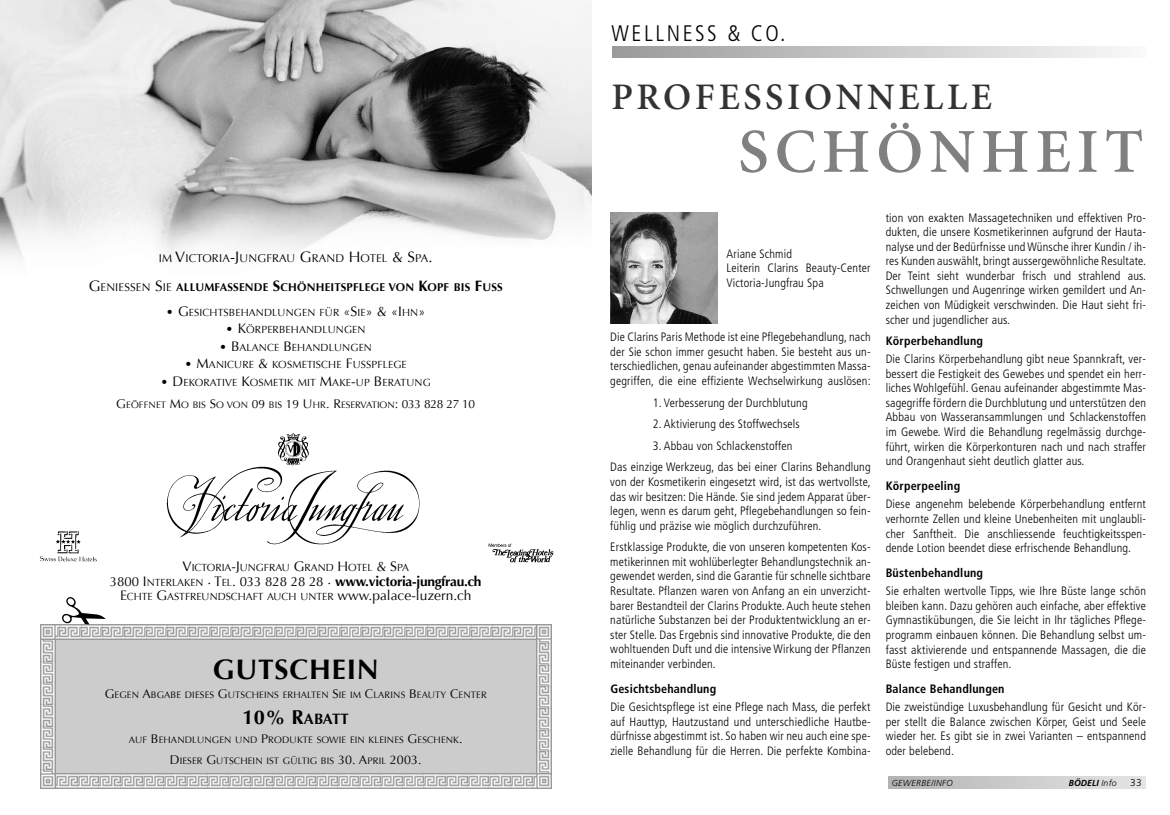
<style>
.page{position:relative;width:1170px;height:815px;background:#fff}
.page>*{position:absolute;margin:0;border:0;box-sizing:border-box;transform-origin:0 0}
.t1{font:600 62.5px "Minion";letter-spacing:.095em;color:#808080}
.t2{font:600 37.5px "Minion";letter-spacing:.095em;color:#333}
.t3{font:700 28.12px "Optima";letter-spacing:.03em;color:#000}
.t4{font:300 condensed 22.5px "Frutiger";letter-spacing:.115em;color:#000}
.t5{font:700 15px "Optima";letter-spacing:-.005em;color:#000}
.t6{font:700 13.75px "Optima";letter-spacing:-.02em;color:#000}
.t7{font:300 condensed 12.12px/14.5px "Frutiger";letter-spacing:.015em;color:#000;text-align:justify}
.t8{font:700 condensed 12.12px "Frutiger";letter-spacing:.015em;color:#000}
.t9{font:700 11.25px "Optima";letter-spacing:.015em;color:#000}
.t10{font:11.25px "Optima";letter-spacing:.015em;color:#000}
.t11{font:10.25px "Optima";letter-spacing:.015em;color:#000}
.t12{font:300 10px "Frutiger";color:#000}
.t13{font:9.38px "Optima";letter-spacing:.015em;color:#000}
.t14{font:italic 300 8.75px "Frutiger LT Std";letter-spacing:.035em;color:#000}
.t15{font:italic 700 8.75px "Frutiger";color:#000}
.s1{font-size:15px}
.s2{font-weight:400;font-size:15px}
.s3{font-weight:400}
.s4{font-size:12px}
.s5{font-size:13.75px}
.s6{font-size:12.5px}
.s7{font-size:11.88px}
.s8{font-weight:400;font-size:13.12px}
.s9{font-weight:400;font-size:10.25px}
.s10{font-size:20px}
.s11{font-family:"Frutiger LT Std";font-weight:300}
</style>
<div class="page">
<svg style="left:612px;top:46px;width:504px;height:11px;background:#c7c7c7"></svg>
<img style="left:610px;top:213px;width:107px;height:110px">
<svg style="left:888px;top:776px;width:256px;height:12px;background:#cbcbcb"></svg>
<img style="left:0;top:0;width:591px;height:261px">
<img style="left:166px;top:466px;width:254px;height:79px">
<img style="left:275px;top:433px;width:36px;height:35px">
<img style="left:488px;top:543px;width:66px;height:20px">
<img style="left:39px;top:531px;width:58px;height:31px">
<div style="left:56px;top:639px;width:480px;height:135px;background:#ccc"></div>
<img style="left:40px;top:624px;width:496px;height:15px">
<img style="left:536px;top:624px;width:15px;height:150px">
<img style="left:55px;top:774px;width:496px;height:15px">
<img style="left:40px;top:639px;width:15px;height:150px">
<svg style="left:61px;top:624px;width:47px;height:5px"></svg>
<p class="t10" style="left:159px;top:252px;width:275px">IM <span class="s1">V</span>ICTORIA<span class="s1">-J</span>UNGFRAU <span class="s1">G</span>RAND <span class="s1">H</span>OTEL <span class="s1">&amp; S</span>PA<span class="s1">.</span></p>
<p class="t9" style="left:89px;top:280px;width:415px"><span class="s2">G</span><span class="s3">ENIESSEN</span> <span class="s2">S</span><span class="s3">IE</span> ALLUMFASSENDE <span class="s1">S</span>CHÖNHEITSPFLEGE VON <span class="s1">K</span>OPF BIS <span class="s1">F</span>USS</p>
<p class="t11" style="left:166px;top:306px;width:260px"><span class="s4">•</span> <span class="s5">G</span>ESICHTSBEHANDLUNGEN FÜR <span class="s5">«S</span>IE<span class="s5">» &amp; «I</span>HN<span class="s5">»</span></p>
<p class="t11" style="left:226px;top:324px;width:141px"><span class="s4">•</span> <span class="s5">K</span>ÖRPERBEHANDLUNGEN</p>
<p class="t11" style="left:219px;top:341px;width:154px"><span class="s4">•</span> <span class="s5">B</span>ALANCE <span class="s5">B</span>EHANDLUNGEN</p>
<p class="t11" style="left:185px;top:359px;width:223px"><span class="s4">•</span> <span class="s5">M</span>ANICURE <span class="s5">&amp;</span> KOSMETISCHE <span class="s5">F</span>USSPFLEGE</p>
<p class="t11" style="left:161px;top:376px;width:271px"><span class="s4">•</span> <span class="s5">D</span>EKORATIVE <span class="s5">K</span>OSMETIK MIT <span class="s5">M</span>AKE<span class="s5">-</span>UP <span class="s5">B</span>ERATUNG</p>
<p class="t13" style="left:116px;top:399px;width:360px"><span class="s6">G</span>EÖFFNET <span class="s6">M</span>O BIS <span class="s6">S</span>O VON <span class="s7">09</span> BIS <span class="s7">19</span> <span class="s6">U</span>HR<span class="s6">. R</span>ESERVATION<span class="s6">:</span> <span class="s7">033 828 27 10</span></p>
<p class="t11" style="left:182px;top:562px;width:228px"><span class="s5">V</span>ICTORIA<span class="s5">-J</span>UNGFRAU <span class="s5">G</span>RAND <span class="s5">H</span>OTEL <span class="s5">&amp; S</span>PA</p>
<p class="t6" style="left:110px;top:573px;width:373px"><span class="s8">3800</span> <span class="s3">I</span><span class="s9">NTERLAKEN</span> <sup>.</sup> <span class="s3">T</span><span class="s9">EL</span><span class="s3">.</span> <span class="s8">033 828 28 28</span> <sup>.</sup> WWW.VICTORIA-JUNGFRAU.CH</p>
<p class="t11" style="left:120px;top:591px;width:353px"><span class="s5">E</span>CHTE <span class="s5">G</span>ASTFREUNDSCHAFT AUCH UNTER <span class="s5">WWW.PALACE-LUZERN.CH</span></p>
<h3 class="t3" style="left:213px;top:653px;width:168px">GUTSCHEIN</h3>
<p class="t13" style="left:105px;top:690px;width:383px"><span class="s6">G</span>EGEN <span class="s6">A</span>BGABE DIESES <span class="s6">G</span>UTSCHEINS ERHALTEN <span class="s6">S</span>IE IM <span class="s6">C</span>LARINS <span class="s6">B</span>EAUTY <span class="s6">C</span>ENTER</p>
<p class="t5" style="left:243px;top:710px;width:108px"><span class="s10">10% R</span>ABATT</p>
<p class="t13" style="left:129px;top:735px;width:335px">AUF <span class="s6">B</span>EHANDLUNGEN UND <span class="s6">P</span>RODUKTE SOWIE EIN KLEINES <span class="s6">G</span>ESCHENK<span class="s6">.</span></p>
<p class="t13" style="left:170px;top:756px;width:253px"><span class="s6">D</span>IESER <span class="s6">G</span>UTSCHEIN IST GÜLTIG BIS <span class="s6">30. A</span>PRIL <span class="s6">2003.</span></p>
<h3 class="t4" style="left:611px;top:25px;width:176px">WELLNESS &amp; CO.</h3>
<h2 class="t2" style="left:611px;top:82px;width:382px">PROFESSIONNELLE</h2>
<h1 class="t1" style="left:738px;top:127px;width:406px">SCHÖNHEIT</h1>
<p class="t7" style="left:726px;top:247px;width:145px;text-align:left">Ariane Schmid<br>Leiterin Clarins Beauty-Center<br>Victoria-Jungfrau Spa</p>
<p class="t7" style="left:610px;top:331px;width:262px">Die Clarins Paris Methode ist eine Pflegebehandlung, nach der Sie schon immer gesucht haben. Sie besteht aus un&shy;terschiedlichen, genau aufeinander abgestimmten Massa&shy;gegriffen, die eine effiziente Wechselwirkung auslösen:</p>
<p class="t7" style="left:652px;top:396px;width:156px">1. Verbesserung der Durchblutung</p>
<p class="t7" style="left:652px;top:418px;width:148px">2. Aktivierung des Stoffwechsels</p>
<p class="t7" style="left:610px;top:436px;width:262px;line-height:21.6px;text-indent:43px">3. Abbau von Schlackenstoffen<br>Das einzige Werkzeug, das bei einer Clarins Behandlung</p>
<p class="t7" style="left:610px;top:476px;width:262px">von der Kosmetikerin eingesetzt wird, ist das wertvollste, das wir besitzen: Die Hände. Sie sind jedem Apparat über&shy;legen, wenn es darum geht, Pflegebehandlungen so fein&shy;fühlig und präzise wie möglich durchzuführen.</p>
<p class="t7" style="left:610px;top:541px;width:262px">Erstklassige Produkte, die von unseren kompetenten Kos&shy;metikerinnen mit wohlüberlegter Behandlungstechnik an&shy;gewendet werden, sind die Garantie für schnelle sichtbare Resultate. Pflanzen waren von Anfang an ein unverzicht&shy;barer Bestandteil der Clarins Produkte.Auch heute stehen natürliche Substanzen bei der Produktentwicklung an er&shy;ster Stelle. Das Ergebnis sind innovative Produkte, die den wohltuenden Duft und die intensive Wirkung der Pflanzen miteinander verbinden.</p>
<p class="t8" style="left:610px;top:684px;width:107px">Gesichtsbehandlung</p>
<p class="t7" style="left:610px;top:700px;width:262px">Die Gesichtspflege ist eine Pflege nach Mass, die perfekt auf Hauttyp, Hautzustand und unterschiedliche Hautbe&shy;dürfnisse abgestimmt ist. So haben wir neu auch eine spe&shy;zielle Behandlung für die Herren. Die perfekte Kombina-</p>
<p class="t7" style="left:885px;top:211px;width:262px">tion von exakten Massagetechniken und effektiven Pro&shy;dukten, die unsere Kosmetikerinnen aufgrund der Hauta&shy;nalyse und der Bedürfnisse undWünsche ihrer Kundin / ih&shy;res Kunden auswählt, bringt aussergewöhnliche Resultate.<br>Der Teint sieht wunderbar frisch und strahlend aus.<br>Schwellungen und Augenringe wirken gemildert und An&shy;zeichen von Müdigkeit verschwinden. Die Haut sieht fri&shy;scher und jugendlicher aus.</p>
<p class="t8" style="left:885px;top:336px;width:99px">Körperbehandlung</p>
<p class="t7" style="left:885px;top:353px;width:262px">Die Clarins Körperbehandlung gibt neue Spannkraft, ver&shy;bessert die Festigkeit des Gewebes und spendet ein herr&shy;liches Wohlgefühl. Genau aufeinander abgestimmte Mas&shy;sagegriffe fördern die Durchblutung und unterstützen den Abbau von Wasseransammlungen und Schlackenstoffen im Gewebe. Wird die Behandlung regelmässig durchge&shy;führt, wirken die Körperkonturen nach und nach straffer und Orangenhaut sieht deutlich glatter aus.</p>
<p class="t8" style="left:885px;top:481px;width:76px">Körperpeeling</p>
<p class="t7" style="left:885px;top:498px;width:262px">Diese angenehm belebende Körperbehandlung entfernt verhornte Zellen und kleine Unebenheiten mit unglaubli&shy;cher Sanftheit. Die anschliessende feuchtigkeitsspen&shy;dende Lotion beendet diese erfrischende Behandlung.</p>
<p class="t8" style="left:885px;top:568px;width:99px">Büstenbehandlung</p>
<p class="t7" style="left:885px;top:585px;width:262px">Sie erhalten wertvolle Tipps, wie Ihre Büste lange schön bleiben kann. Dazu gehören auch einfache, aber effektive Gymnastikübungen, die Sie leicht in Ihr tägliches Pflege&shy;programm einbauen können. Die Behandlung selbst um&shy;fasst aktivierende und entspannende Massagen, die die Büste festigen und straffen.</p>
<p class="t8" style="left:885px;top:684px;width:120px">Balance Behandlungen</p>
<p class="t7" style="left:885px;top:701px;width:262px">Die zweistündige Luxusbehandlung für Gesicht und Kör&shy;per stellt die Balance zwischen Körper, Geist und Seele wieder her. Es gibt sie in zwei Varianten – entspannend oder belebend.</p>
<p class="t14" style="left:891px;top:779px;width:63px">GEWERBE/INFO</p>
<p class="t15" style="left:1068px;top:779px;width:50px">BÖDELI <span class="s11">Info</span></p>
<p class="t12" style="left:1129px;top:778px;width:13px">33</p>
</div>
